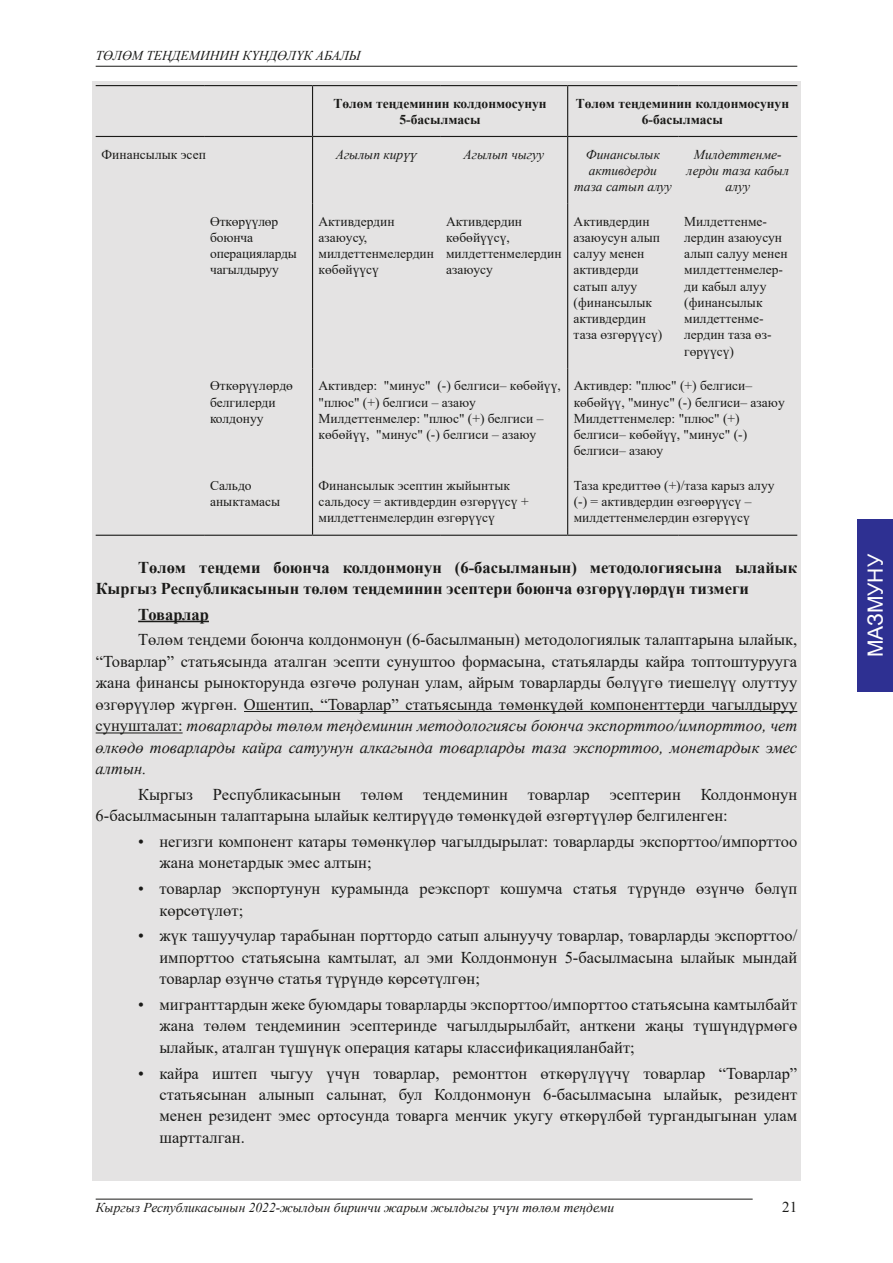
<style>
.page{position:relative;width:893px;height:1263px;background:#fff}
.page>*{position:absolute;margin:0;border:0;box-sizing:border-box;transform-origin:0 0}
.t1{font:21px "Arial";color:#fff}
.t2{font:16.5px/21.5px "Times New Roman";color:#1a1a18;text-align:justify}
.t3{font:700 16.5px/21.5px "Times New Roman";color:#1a1a18}
.t4{font:15px "Times New Roman";color:#1a1a18}
.t5{font:13.5px/16.2px "Times New Roman";color:#1a1a18}
.t6{font:italic 13.5px/16.2px "Times New Roman";color:#1a1a18;text-align:center}
.t7{font:700 13.5px/16.2px "Times New Roman";color:#1a1a18;text-align:center}
.s1{font-style:italic}
</style>
<div class="page">
<hr style="left:96px;top:66px;width:701px;height:1px;background:#1a1a18">
<div style="left:92px;top:82px;width:709px;height:1099px;background:#e4e3e3"></div>
<hr style="left:96px;top:1199px;width:657px;height:1px;background:#1a1a18">
<hr style="left:138px;top:621px;width:71px;height:1px;background:#1a1a18">
<hr style="left:244px;top:711px;width:553px;height:1px;background:#1a1a18">
<hr style="left:96px;top:732px;width:87px;height:1px;background:#1a1a18">
<hr style="left:312px;top:86px;width:1px;height:50px;background:#1a1a18">
<hr style="left:567px;top:86px;width:1px;height:50px;background:#1a1a18">
<hr style="left:312px;top:137px;width:1px;height:67px;background:#1a1a18">
<hr style="left:567px;top:137px;width:1px;height:67px;background:#1a1a18">
<hr style="left:312px;top:204px;width:1px;height:164px;background:#1a1a18">
<hr style="left:567px;top:204px;width:1px;height:164px;background:#1a1a18">
<hr style="left:312px;top:368px;width:1px;height:100px;background:#1a1a18">
<hr style="left:567px;top:368px;width:1px;height:100px;background:#1a1a18">
<hr style="left:312px;top:468px;width:1px;height:67px;background:#1a1a18">
<hr style="left:567px;top:468px;width:1px;height:67px;background:#1a1a18">
<hr style="left:96px;top:535px;width:108px;height:1px;background:#1a1a18">
<hr style="left:204px;top:535px;width:109px;height:1px;background:#1a1a18">
<hr style="left:313px;top:535px;width:127px;height:1px;background:#1a1a18">
<hr style="left:440px;top:535px;width:128px;height:1px;background:#1a1a18">
<hr style="left:568px;top:535px;width:110px;height:1px;background:#1a1a18">
<hr style="left:678px;top:535px;width:119px;height:1px;background:#1a1a18">
<hr style="left:96px;top:85px;width:108px;height:1px;background:#1a1a18">
<hr style="left:204px;top:85px;width:109px;height:1px;background:#1a1a18">
<hr style="left:313px;top:85px;width:127px;height:1px;background:#1a1a18">
<hr style="left:440px;top:85px;width:128px;height:1px;background:#1a1a18">
<hr style="left:568px;top:85px;width:110px;height:1px;background:#1a1a18">
<hr style="left:678px;top:85px;width:119px;height:1px;background:#1a1a18">
<hr style="left:96px;top:136px;width:108px;height:1px;background:#1a1a18">
<hr style="left:204px;top:136px;width:109px;height:1px;background:#1a1a18">
<hr style="left:313px;top:136px;width:127px;height:1px;background:#1a1a18">
<hr style="left:440px;top:136px;width:128px;height:1px;background:#1a1a18">
<hr style="left:568px;top:136px;width:110px;height:1px;background:#1a1a18">
<hr style="left:678px;top:136px;width:119px;height:1px;background:#1a1a18">
<div style="left:857px;top:519px;width:36px;height:173px;background:#2e3092"></div>
<p class="t6" style="left:96px;top:47px;width:267px">ТӨЛӨМ ТЕҢДЕМИНИН КҮНДӨЛҮК АБАЛЫ</p>
<p class="t7" style="left:333px;top:94px;width:215px">Төлөм теңдеминин колдонмосунун<br>5-басылмасы</p>
<p class="t7" style="left:576px;top:94px;width:215px">Төлөм теңдеминин колдонмосунун<br>6-басылмасы</p>
<p class="t5" style="left:102px;top:146px;width:106px">Финансылык эсеп</p>
<p class="t6" style="left:336px;top:146px;width:83px">Агылып кирүү</p>
<p class="t6" style="left:464px;top:146px;width:82px">Агылып чыгуу</p>
<p class="t6" style="left:574px;top:146px;width:99px">Финансылык активдерди таза сатып алуу</p>
<p class="t6" style="left:687px;top:146px;width:104px">Милдеттенме&shy;лерди таза кабыл алуу</p>
<p class="t5" style="left:210px;top:213px;width:88px">Өткөрүүлөр боюнча операцияларды чагылдыруу</p>
<p class="t5" style="left:318px;top:213px;width:117px">Активдердин азаюусу, милдеттенмелердин көбөйүүсү</p>
<p class="t5" style="left:446px;top:213px;width:117px">Активдердин көбөйүүсү, милдеттенмелердин азаюусу</p>
<p class="t5" style="left:574px;top:213px;width:90px">Активдердин азаюусун алып салуу менен активдерди сатып алуу (финансылык активдердин таза өзгөрүүсү)</p>
<p class="t5" style="left:684px;top:213px;width:105px">Милдеттенме&shy;лердин азаюусун алып салуу менен милдеттенмелер&shy;ди кабыл алуу (финансылык милдеттенме&shy;лердин таза өз&shy;гөрүүсү)</p>
<p class="t5" style="left:210px;top:377px;width:84px">Өткөрүүлөрдө белгилерди колдонуу</p>
<p class="t5" style="left:318px;top:377px;width:244px">Активдер: "минус" (-) белгиси– көбөйүү, "плюс" (+) белгиси – азаюу Милдеттенмелер: "плюс" (+) белгиси – көбөйүү, "минус" (-) белгиси – азаюу</p>
<p class="t5" style="left:574px;top:377px;width:213px">Активдер: "плюс" (+) белгиси– көбөйүү, "минус" (-) белгиси– азаюу<br>Милдеттенмелер: "плюс" (+) белгиси– көбөйүү, "минус" (-) белгиси– азаюу</p>
<p class="t5" style="left:210px;top:477px;width:72px">Сальдо аныктамасы</p>
<p class="t5" style="left:319px;top:477px;width:212px">Финансылык эсептин жыйынтык сальдосу = активдердин өзгөрүүсү + милдеттенмелердин өзгөрүүсү</p>
<p class="t5" style="left:574px;top:477px;width:202px">Таза кредиттөө (+)/таза карыз алуу (-) = активдердин өзгөөрүүсү – милдеттенмелердин өзгөрүүсү</p>
<p class="t3" style="left:96px;top:556px;width:703px;text-indent:43px">Төлөм теңдеми боюнча колдонмонун (6-басылманын) методологиясына ылайык<br>Кыргыз Республикасынын төлөм теңдеминин эсептери боюнча өзгөрүүлөрдүн тизмеги</p>
<p class="t3" style="left:138px;top:603px;width:72px">Товарлар</p>
<p class="t2" style="left:96px;top:629px;width:703px;text-indent:43px">Төлөм теңдеми боюнча колдонмонун (6-басылманын) методологиялык талаптарына ылайык, “Товарлар” статьясында аталган эсепти сунуштоо формасына, статьяларды кайра топтоштурууга жана финансы рынокторунда өзгөчө ролунан улам, айрым товарларды бөлүүгө тиешелүү олуттуу өзгөрүүлөр жүргөн. Ошентип, “Товарлар” статьясында төмөнкүдөй компоненттерди чагылдыруу сунушталат: <span class="s1">товарларды төлөм теңдеминин методологиясы боюнча экспорттоо/импорттоо, чет өлкөдө товарларды кайра сатуунун алкагында товарларды таза экспорттоо, монетардык эмес алтын.</span></p>
<p class="t2" style="left:96px;top:783px;width:703px;text-indent:43px">Кыргыз Республикасынын төлөм теңдеминин товарлар эсептерин Колдонмонун<br>6-басылмасынын талаптарына ылайык келтирүүдө төмөнкүдөй өзгөртүүлөр белгиленген:</p>
<p class="t2" style="left:159px;top:830px;width:639px;text-indent:-21px">• негизги компонент катары төмөнкүлөр чагылдырылат: товарларды экспорттоо/импорттоо жана монетардык эмес алтын;</p>
<p class="t2" style="left:159px;top:877px;width:639px;text-indent:-21px">• товарлар экспортунун курамында реэкспорт кошумча статья түрүндө өзүнчө бөлүп көрсөтүлөт;</p>
<p class="t2" style="left:159px;top:924px;width:639px;text-indent:-21px">• жүк ташуучулар тарабынан порттордо сатып алынуучу товарлар, товарларды экспорттоо/ импорттоо статьясына камтылат, ал эми Колдонмонун 5-басылмасына ылайык мындай товарлар өзүнчө статья түрүндө көрсөтүлгөн;</p>
<p class="t2" style="left:159px;top:993px;width:639px;text-indent:-21px">• мигранттардын жеке буюмдары товарларды экспорттоо/импорттоо статьясына камтылбайт жана төлөм теңдеминин эсептеринде чагылдырылбайт, анткени жаңы түшүндүрмөгө ылайык, аталган түшүнүк операция катары классификацияланбайт;</p>
<p class="t2" style="left:159px;top:1062px;width:639px;text-indent:-21px">• кайра иштеп чыгуу үчүн товарлар, ремонттон өткөрүлүүчү товарлар “Товарлар” статьясынан алынып салынат, бул Колдонмонун 6-басылмасына ылайык, резидент менен резидент эмес ортосунда товарга менчик укугу өткөрүлбөй тургандыгынан улам шартталган.</p>
<p class="t6" style="left:96px;top:1199px;width:520px">Кыргыз Республикасынын 2022-жылдын биринчи жарым жылдыгы үчүн төлөм теңдеми</p>
<p class="t4" style="left:782px;top:1197px;width:16px">21</p>
<p class="t1" style="left:861px;top:657px;width:105px;rotate:-90deg">МАЗМУНУ</p>
</div>
